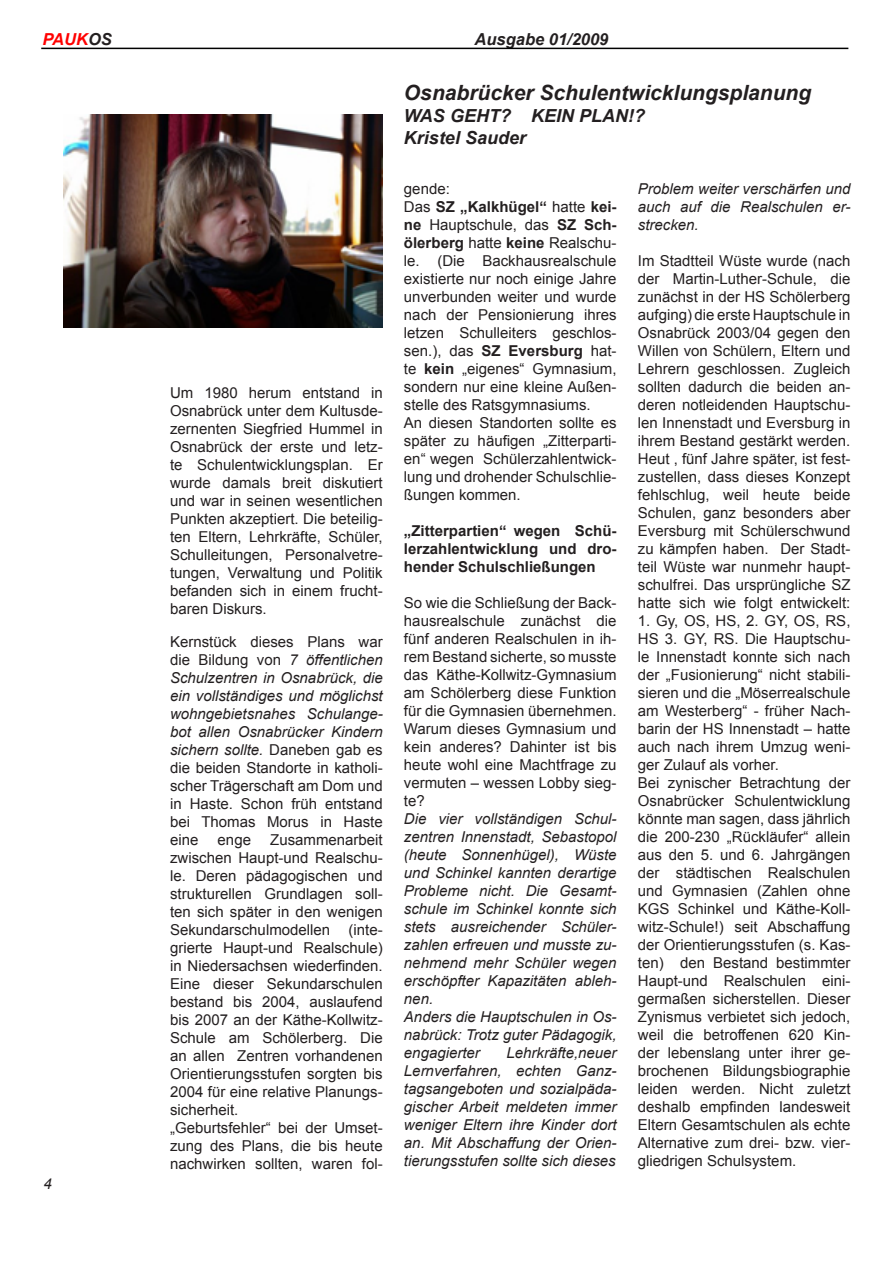
<style>
.page{position:relative;width:893px;height:1263px;background:#fff}
.page>*{position:absolute;margin:0;border:0;box-sizing:border-box;transform-origin:0 0}
.t1{font:italic 700 21px "Arial";color:#231f20}
.t2{font:italic 700 18px "Arial";color:#231f20}
.t3{font:italic 700 16.5px "Arial";color:#231f20}
.t4{font:italic 700 16.5px "Arial";color:#f00}
.t5{font:15px/18px "Arial";color:#231f20;text-align:justify}
.t6{font:italic 15px/18px "Arial";color:#231f20;text-align:justify}
.t7{font:700 15px/18px "Arial";color:#231f20;text-align:justify}
.s1{color:#231f20}
.s2{font-style:italic}
.s3{font-weight:700}
</style>
<div class="page">
<hr style="left:41px;top:48px;width:807px;height:1px;background:#000">
<img style="left:63px;top:115px;width:320px;height:213px">
<p class="t4" style="left:43px;top:29px;width:71px">PAUK<span class="s1">OS</span></p>
<p class="t3" style="left:475px;top:29px;width:135px">Ausgabe 01/2009</p>
<p class="t6" style="left:43px;top:1175px;width:10px">4</p>
<p class="t5" style="left:170px;top:384px;width:214px">Um 1980 herum entstand in Osnabrück unter dem Kultusde&shy;zernenten Siegfried Hummel in Osnabrück der erste und letz&shy;te Schulentwicklungsplan. Er wurde damals breit diskutiert und war in seinen wesentlichen Punkten akzeptiert. Die beteilig&shy;ten Eltern, Lehrkräfte, Schüler, Schulleitungen, Personalvetre&shy;tungen, Verwaltung und Politik befanden sich in einem frucht&shy;baren Diskurs.</p>
<p class="t5" style="left:170px;top:633px;width:214px">Kernstück dieses Plans war die Bildung von <span class="s2">7 öffentlichen Schulzentren in Osnabrück, die ein vollständiges und möglichst wohngebietsnahes Schulange&shy;bot allen Osnabrücker Kindern sichern sollte.</span> Daneben gab es die beiden Standorte in katholi&shy;scher Trägerschaft am Dom und in Haste. Schon früh entstand bei Thomas Morus in Haste eine</p>
<p class="t5" style="left:170px;top:831px;width:214px;text-indent:100px">Zusammenarbeit zwischen Haupt-und Realschu&shy;le. Deren pädagogischen und strukturellen Grundlagen soll&shy;ten sich später in den wenigen Sekundarschulmodellen (inte&shy;grierte Haupt-und Realschule) in Niedersachsen wiederfinden.<br>Eine dieser Sekundarschulen bestand bis 2004, auslaufend bis 2007 an der Käthe-Kollwitz-Schule am Schölerberg. Die an allen Zentren vorhandenen Orientierungsstufen sorgten bis 2004 für eine relative Planungs&shy;sicherheit.</p>
<p class="t5" style="left:170px;top:1119px;width:214px">„Geburtsfehler“ bei der Umset&shy;zung des Plans, die bis heute nachwirken sollten, waren fol-</p>
<p class="t5" style="left:218px;top:831px;width:35px">enge</p>
<p class="t1" style="left:404px;top:79px;width:409px">Osnabrücker Schulentwicklungsplanung</p>
<p class="t2" style="left:404px;top:104px;width:243px">WAS GEHT? KEIN PLAN!?</p>
<p class="t2" style="left:404px;top:126px;width:124px">Kristel Sauder</p>
<p class="t5" style="left:404px;top:180px;width:47px">gende:</p>
<p class="t5" style="left:404px;top:198px;width:214px">Das <span class="s3">SZ „Kalkhügel“</span> hatte <span class="s3">kei&shy;ne</span> Hauptschule, das <span class="s3">SZ Sch&shy;ölerberg</span> hatte <span class="s3">keine</span> Realschu&shy;le. (Die Backhausrealschule existierte nur noch einige Jahre unverbunden weiter und wurde nach der Pensionierung ihres letzen Schulleiters geschlos&shy;sen.), das <span class="s3">SZ Eversburg</span> hat&shy;te <span class="s3">kein</span> „eigenes“ Gymnasium, sondern nur eine kleine Außen&shy;stelle des Ratsgymnasiums.</p>
<p class="t5" style="left:404px;top:414px;width:214px">An diesen Standorten sollte es später zu häufigen „Zitterparti&shy;en“ wegen Schülerzahlentwick&shy;lung und drohender Schulschlie&shy;ßungen kommen.</p>
<p class="t7" style="left:404px;top:522px;width:214px">„Zitterpartien“ wegen Schü&shy;lerzahlentwicklung und dro&shy;hender Schulschließungen</p>
<p class="t5" style="left:404px;top:594px;width:214px">So wie die Schließung der Back&shy;hausrealschule zunächst die fünf anderen Realschulen in ih&shy;rem Bestand sicherte, so musste das Käthe-Kollwitz-Gymnasium am Schölerberg diese Funktion für die Gymnasien übernehmen.<br>Warum dieses Gymnasium und kein anderes? Dahinter ist bis heute wohl eine Machtfrage zu vermuten – wessen Lobby sieg&shy;te?</p>
<p class="t6" style="left:404px;top:810px;width:214px">Die vier vollständigen Schul&shy;zentren Innenstadt, Sebastopol (heute Sonnenhügel), Wüste und Schinkel kannten derartige Probleme nicht. Die Gesamt&shy;schule im Schinkel konnte sich stets ausreichender Schüler&shy;zahlen erfreuen und musste zu&shy;nehmend mehr Schüler wegen erschöpfter Kapazitäten ableh&shy;nen.</p>
<p class="t6" style="left:404px;top:1008px;width:214px">Anders die Hauptschulen in Os&shy;nabrück: Trotz guter Pädagogik, engagierter</p>
<p class="t6" style="left:404px;top:1044px;width:214px;text-indent:103px">Lehrkräfte,neuer Lernverfahren, echten Ganz&shy;tagsangeboten und sozialpäda&shy;gischer Arbeit meldeten immer weniger Eltern ihre Kinder dort an. Mit Abschaffung der Orien&shy;tierungsstufen sollte sich dieses</p>
<p class="t6" style="left:638px;top:180px;width:214px">Problem weiter verschärfen und auch auf die Realschulen er&shy;strecken.</p>
<p class="t5" style="left:638px;top:252px;width:214px">Im Stadtteil Wüste wurde (nach der Martin-Luther-Schule, die zunächst in der HS Schölerberg aufging) die erste Hauptschule in Osnabrück 2003/04 gegen den Willen von Schülern, Eltern und Lehrern geschlossen. Zugleich sollten dadurch die beiden an&shy;deren notleidenden Hauptschu&shy;len Innenstadt und Eversburg in ihrem Bestand gestärkt werden.<br>Heut , fünf Jahre später, ist fest&shy;zustellen, dass dieses Konzept fehlschlug, weil heute beide Schulen, ganz besonders aber Eversburg mit Schülerschwund zu kämpfen haben. Der Stadt&shy;teil Wüste war nunmehr haupt&shy;schulfrei. Das ursprüngliche SZ hatte sich wie folgt entwickelt:</p>
<p class="t5" style="left:638px;top:612px;width:214px">1. Gy, OS, HS, 2. GY, OS, RS, HS 3. GY, RS. Die Hauptschu&shy;le Innenstadt konnte sich nach der „Fusionierung“ nicht stabili&shy;sieren und die „Möserrealschule am Westerberg“ - früher Nach&shy;barin der HS Innenstadt – hatte auch nach ihrem Umzug weni&shy;ger Zulauf als vorher.</p>
<p class="t5" style="left:638px;top:774px;width:214px">Bei zynischer Betrachtung der Osnabrücker Schulentwicklung könnte man sagen, dass jährlich die 200-230 „Rückläufer“ allein aus den 5. und 6. Jahrgängen der städtischen Realschulen und Gymnasien (Zahlen ohne KGS Schinkel und Käthe-Koll&shy;witz-Schule!) seit Abschaffung der Orientierungsstufen (s. Kas&shy;ten) den Bestand bestimmter Haupt-und Realschulen eini&shy;germaßen sicherstellen. Dieser Zynismus verbietet sich jedoch, weil die betroffenen 620 Kin&shy;der lebenslang unter ihrer ge&shy;brochenen Bildungsbiographie leiden werden. Nicht zuletzt deshalb empfinden landesweit Eltern Gesamtschulen als echte Alternative zum drei- bzw. vier&shy;gliedrigen Schulsystem.</p>
</div>
